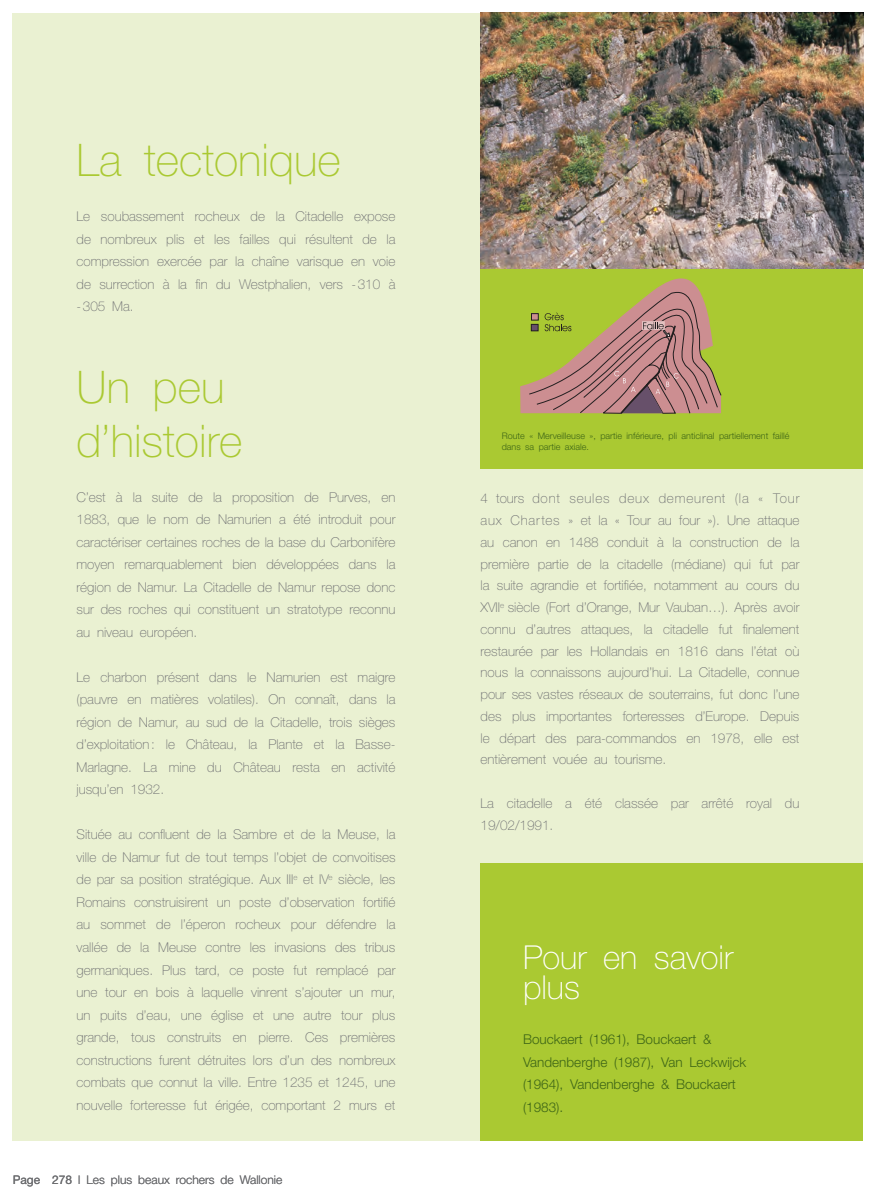
<style>
.page{position:relative;width:876px;height:1200px;background:#fff}
.page>*{position:absolute;margin:0;border:0;box-sizing:border-box;transform-origin:0 0}
.t1{font:100 45px/54px "Helvetica Neue";color:#aac932}
.t2{font:100 33px/30px "Helvetica Neue";color:#fff}
.t3{font:100 13.5px/22.5px "Helvetica Neue";color:#6c6d70;text-align:justify}
.t4{font:300 13.5px/22.5px "Helvetica Neue";color:#3e6617}
.t5{font:300 12px "Helvetica Neue";color:#6c6d70}
.t6{font:300 9px/10.8px "Helvetica Neue";color:#3e6617}
.s1{font-weight:400}
</style>
<div class="page">
<div style="left:13px;top:13px;width:850px;height:1127px;background:#eaf1d2"></div>
<div style="left:480px;top:862px;width:383px;height:278px;background:#aac932"></div>
<div style="left:480px;top:13px;width:383px;height:456px;background:#aac932"></div>
<svg style="left:520px;top:278px;width:201px;height:136px"></svg>
<img style="left:480px;top:13px;width:383px;height:255px">
<h1 class="t1" style="left:77px;top:133px;width:266px">La tectonique</h1>
<p class="t3" style="left:77px;top:205px;width:320px">Le soubassement rocheux de la Citadelle expose de nombreux plis et les failles qui résultent de la compression exercée par la chaîne varisque en voie de surrection à la fin du Westphalien, vers -310 à -305 Ma.</p>
<h1 class="t1" style="left:77px;top:359px;width:168px">Un peu d’histoire</h1>
<p class="t3" style="left:77px;top:485px;width:320px">C’est à la suite de la proposition de Purves, en 1883, que le nom de Namurien a été introduit pour caractériser certaines roches de la base du Carbonifère moyen remarquablement bien développées dans la région de Namur. La Citadelle de Namur repose donc sur des roches qui constituent un stratotype reconnu au niveau européen.</p>
<p class="t3" style="left:77px;top:665px;width:320px">Le charbon présent dans le Namurien est maigre (pauvre en matières volatiles). On connaît, dans la région de Namur, au sud de la Citadelle, trois sièges d’exploitation: le Château, la Plante et la Basse-Marlagne. La mine du Château resta en activité jusqu’en 1932.</p>
<p class="t3" style="left:77px;top:823px;width:320px">Située au confluent de la Sambre et de la Meuse, la ville de Namur fut de tout temps l’objet de convoitises de par sa position stratégique. Aux III<sup>e</sup> et IV<sup>e</sup> siècle, les Romains construisirent un poste d’observation fortifié au sommet de l’éperon rocheux pour défendre la vallée de la Meuse contre les invasions des tribus germaniques. Plus tard, ce poste fut remplacé par une tour en bois à laquelle vinrent s’ajouter un mur, un puits d’eau, une église et une autre tour plus grande, tous construits en pierre. Ces premières constructions furent détruites lors d’un des nombreux combats que connut la ville. Entre 1235 et 1245, une nouvelle forteresse fut érigée, comportant 2 murs et</p>
<p class="t5" style="left:13px;top:1171px;width:271px"><span class="s1">Page 278</span> l Les plus beaux rochers de Wallonie</p>
<p class="t6" style="left:502px;top:430px;width:289px">Route « Merveilleuse », partie inférieure, pli anticlinal partiellement faillé dans sa partie axiale.</p>
<p class="t3" style="left:480px;top:487px;width:320px;line-height:21.8px">4 tours dont seules deux demeurent (la « Tour aux Chartes » et la « Tour au four »). Une attaque au canon en 1488 conduit à la construction de la première partie de la citadelle (médiane) qui fut par la suite agrandie et fortifiée, notamment au cours du XVII<sup>e</sup> siècle (Fort d’Orange, Mur Vauban…). Après avoir connu d’autres attaques, la citadelle fut finalement restaurée par les Hollandais en 1816 dans l’état où nous la connaissons aujourd’hui. La Citadelle, connue pour ses vastes réseaux de souterrains, fut donc l’une des plus importantes forteresses d’Europe. Depuis le départ des para-commandos en 1978, elle est entièrement vouée au tourisme.</p>
<p class="t3" style="left:480px;top:792px;width:320px;line-height:21.8px">La citadelle a été classée par arrêté royal du<br>19/02/1991.</p>
<h2 class="t2" style="left:523px;top:941px;width:212px">Pour en savoir plus</h2>
<p class="t4" style="left:523px;top:1027px;width:225px">Bouckaert (1961), Bouckaert &amp;<br>Vandenberghe (1987), Van Leckwijck (1964), Vandenberghe &amp; Bouckaert (1983).</p>
</div>
